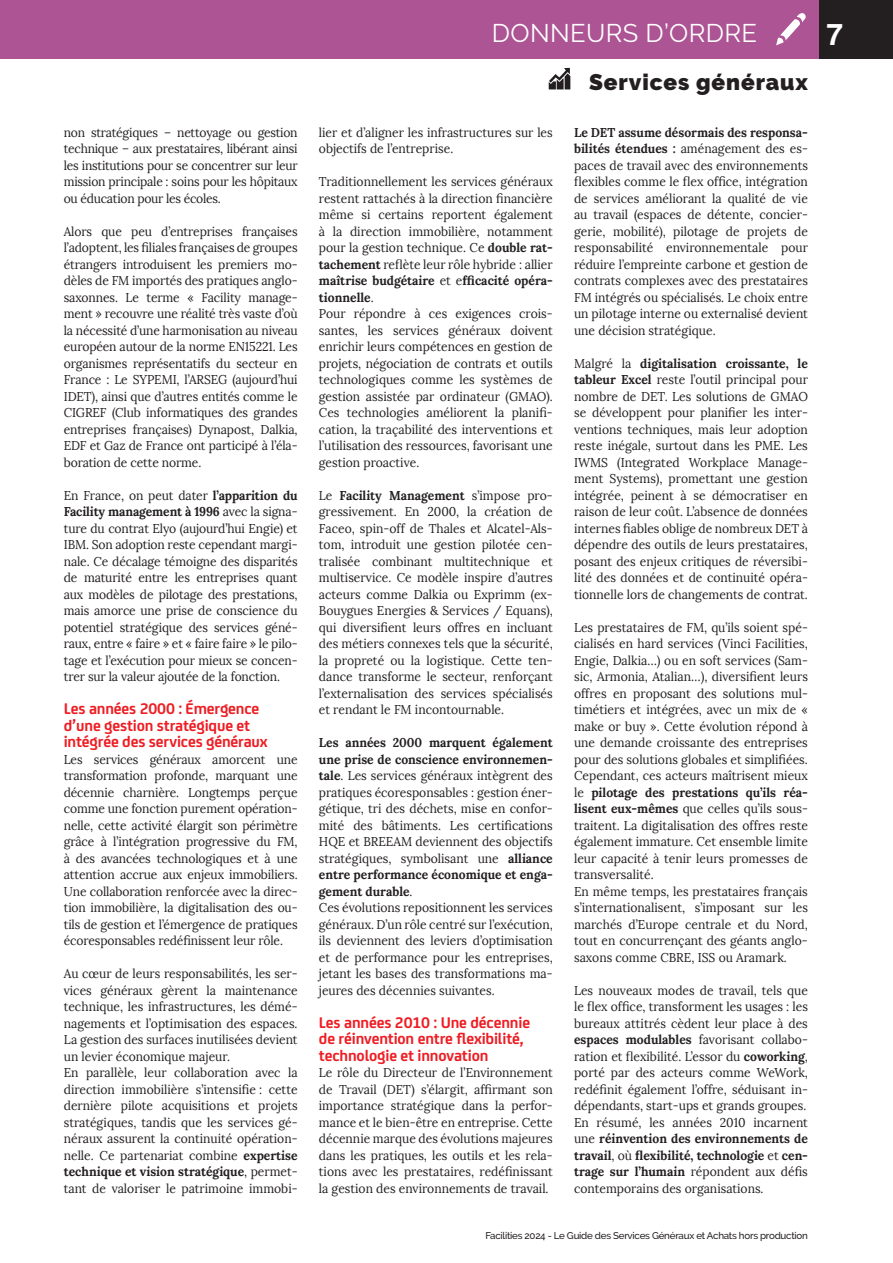
<style>
.page{position:relative;width:893px;height:1263px;background:#fff}
.page>*{position:absolute;margin:0;border:0;box-sizing:border-box;transform-origin:0 0}
.t1{font:700 30px "Helvetica LT Std";color:#fff}
.t2{font:25.5px "Raleway";letter-spacing:.015em;color:#fff}
.t3{font:900 22.5px "Raleway";letter-spacing:.04em;color:#231f20}
.t4{font:700 16.5px/16.5px "FS Joey";letter-spacing:-.01em;color:#ee1d23}
.t5{font:12.75px/16.5px "Lora";color:#231f20;text-align:justify;scale:.95 1}
.t6{font:500 9.75px "Raleway";letter-spacing:-.025em;color:#231f20}
.s1{font-weight:700}
</style>
<div class="page">
<div style="left:819px;top:0;width:74px;height:58px;background:#231f20"></div>
<svg style="left:549px;top:68px;width:21px;height:21px"></svg>
<div style="left:0;top:0;width:819px;height:58px;background:#ac5494"></div>
<svg style="left:776px;top:13px;width:30px;height:32px"></svg>
<p class="t5" style="left:64px;top:124px;width:248px">non stratégiques – nettoyage ou gestion technique – aux prestataires, libérant ainsi les institutions pour se concentrer sur leur mission principale : soins pour les hôpitaux ou éducation pour les écoles.</p>
<p class="t5" style="left:64px;top:223px;width:248px">Alors que peu d’entreprises françaises l’adoptent, les filiales françaises de groupes étrangers introduisent les premiers mo&shy;dèles de FM importés des pratiques anglo&shy;saxonnes. Le terme « Facility manage&shy;ment » recouvre une réalité très vaste d’où la nécessité d’une harmonisation au niveau européen autour de la norme EN15221. Les organismes représentatifs du secteur en France : Le SYPEMI, l’ARSEG (aujourd’hui IDET), ainsi que d’autres entités comme le CIGREF (Club informatiques des grandes entreprises françaises) Dynapost, Dalkia, EDF et Gaz de France ont participé à l’éla&shy;boration de cette norme.</p>
<p class="t5" style="left:64px;top:487px;width:248px">En France, on peut dater <span class="s1">l’apparition du Facility management à 1996</span> avec la signa&shy;ture du contrat Elyo (aujourd’hui Engie) et IBM. Son adoption reste cependant margi&shy;nale. Ce décalage témoigne des disparités de maturité entre les entreprises quant aux modèles de pilotage des prestations, mais amorce une prise de conscience du potentiel stratégique des services géné&shy;raux, entre « faire » et « faire faire » le pilo&shy;tage et l’exécution pour mieux se concen&shy;trer sur la valeur ajoutée de la fonction.</p>
<p class="t4" style="left:64px;top:699px;width:205px">Les années 2000 : Émergence d’une gestion stratégique et intégrée des services généraux</p>
<p class="t5" style="left:64px;top:751px;width:248px">Les services généraux amorcent une transformation profonde, marquant une décennie charnière. Longtemps perçue comme une fonction purement opération&shy;nelle, cette activité élargit son périmètre grâce à l’intégration progressive du FM, à des avancées technologiques et à une attention accrue aux enjeux immobiliers.<br>Une collaboration renforcée avec la direc&shy;tion immobilière, la digitalisation des ou&shy;tils de gestion et l’émergence de pratiques écoresponsables redéfinissent leur rôle.</p>
<p class="t5" style="left:64px;top:965px;width:248px;text-align:left">Au cœur de leurs responsabilités, les ser&shy;vices généraux gèrent la maintenance technique, les infrastructures, les démé&shy;nagements et l’optimisation des espaces.<br>La gestion des surfaces inutilisées devient un levier économique majeur.<br>En parallèle, leur collaboration avec la direction immobilière s’intensifie : cette dernière pilote acquisitions et projets stratégiques, tandis que les services gé&shy;néraux assurent la continuité opération&shy;nelle. Ce partenariat combine <span class="s1">expertise technique et vision stratégique</span>, permet&shy;tant de valoriser le patrimoine immobi-</p>
<h2 class="t2" style="left:492px;top:19px;width:266px">DONNEURS D’ORDRE</h2>
<p class="t5" style="left:319px;top:124px;width:248px">lier et d’aligner les infrastructures sur les objectifs de l’entreprise.</p>
<p class="t5" style="left:319px;top:173px;width:248px;text-align:left">Traditionnellement les services généraux restent rattachés à la direction financière même si certains reportent également à la direction immobilière, notamment pour la gestion technique. Ce <span class="s1">double rat&shy;tachement</span> reflète leur rôle hybride : allier <span class="s1">maîtrise budgétaire</span> et e<span class="s1">fficacité opéra&shy;tionnelle</span>.<br>Pour répondre à ces exigences crois&shy;santes, les services généraux doivent enrichir leurs compétences en gestion de projets, négociation de contrats et outils technologiques comme les systèmes de gestion assistée par ordinateur (GMAO).<br>Ces technologies améliorent la planifi&shy;cation, la traçabilité des interventions et l’utilisation des ressources, favorisant une gestion proactive.</p>
<p class="t5" style="left:319px;top:487px;width:248px">Le <span class="s1">Facility Management</span> s’impose pro&shy;gressivement. En 2000, la création de Faceo, spin-off de Thales et Alcatel-Als&shy;tom, introduit une gestion pilotée cen&shy;tralisée combinant multitechnique et multiservice. Ce modèle inspire d’autres acteurs comme Dalkia ou Exprimm (ex-Bouygues Energies &amp; Services / Equans), qui diversifient leurs offres en incluant des métiers connexes tels que la sécurité, la propreté ou la logistique. Cette ten&shy;dance transforme le secteur, renforçant l’externalisation des services spécialisés et rendant le FM incontournable.</p>
<p class="t5" style="left:319px;top:734px;width:248px;text-align:left"><span class="s1">Les années 2000 marquent également une prise de conscience environnemen&shy;tale</span>. Les services généraux intègrent des pratiques écoresponsables : gestion éner&shy;gétique, tri des déchets, mise en confor&shy;mité des bâtiments. Les certifications HQE et BREEAM deviennent des objectifs stratégiques, symbolisant une <span class="s1">alliance entre performance économique et enga&shy;gement durable</span>.<br>Ces évolutions repositionnent les services généraux. D’un rôle centré sur l’exécution, ils deviennent des leviers d’optimisation et de performance pour les entreprises, jetant les bases des transformations ma&shy;jeures des décennies suivantes.</p>
<p class="t4" style="left:319px;top:1013px;width:213px">Les années 2010 : Une décennie de réinvention entre flexibilité, technologie et innovation</p>
<p class="t5" style="left:319px;top:1064px;width:248px">Le rôle du Directeur de l’Environnement de Travail (DET) s’élargit, affirmant son importance stratégique dans la perfor&shy;mance et le bien-être en entreprise. Cette décennie marque des évolutions majeures dans les pratiques, les outils et les rela&shy;tions avec les prestataires, redéfinissant la gestion des environnements de travail.</p>
<h3 class="t3" style="left:589px;top:69px;width:220px">Services généraux</h3>
<p class="t5" style="left:574px;top:124px;width:248px"><span class="s1">Le DET assume désormais des responsa&shy;bilités étendues :</span> aménagement des es&shy;paces de travail avec des environnements flexibles comme le flex office, intégration de services améliorant la qualité de vie au travail (espaces de détente, concier&shy;gerie, mobilité), pilotage de projets de responsabilité environnementale pour réduire l’empreinte carbone et gestion de contrats complexes avec des prestataires FM intégrés ou spécialisés. Le choix entre un pilotage interne ou externalisé devient une décision stratégique.</p>
<p class="t5" style="left:574px;top:355px;width:248px">Malgré la <span class="s1">digitalisation croissante, le tableur Excel</span> reste l’outil principal pour nombre de DET. Les solutions de GMAO se développent pour planifier les inter&shy;ventions techniques, mais leur adoption reste inégale, surtout dans les PME. Les IWMS (Integrated Workplace Manage&shy;ment Systems), promettant une gestion intégrée, peinent à se démocratiser en raison de leur coût. L’absence de données internes fiables oblige de nombreux DET à dépendre des outils de leurs prestataires, posant des enjeux critiques de réversibi&shy;lité des données et de continuité opéra&shy;tionnelle lors de changements de contrat.</p>
<p class="t5" style="left:574px;top:619px;width:248px;text-align:left">Les prestataires de FM, qu’ils soient spé&shy;cialisés en hard services (Vinci Facilities, Engie, Dalkia…) ou en soft services (Sam&shy;sic, Armonia, Atalian…), diversifient leurs offres en proposant des solutions mul&shy;timétiers et intégrées, avec un mix de « make or buy ». Cette évolution répond à une demande croissante des entreprises pour des solutions globales et simplifiées.<br>Cependant, ces acteurs maîtrisent mieux le <span class="s1">pilotage des prestations qu’ils réa&shy;lisent eux-mêmes</span> que celles qu’ils sous&shy;traitent. La digitalisation des offres reste également immature. Cet ensemble limite leur capacité à tenir leurs promesses de transversalité.<br>En même temps, les prestataires français s’internationalisent, s’imposant sur les marchés d’Europe centrale et du Nord, tout en concurrençant des géants anglo&shy;saxons comme CBRE, ISS ou Aramark.</p>
<p class="t5" style="left:574px;top:982px;width:248px">Les nouveaux modes de travail, tels que le flex office, transforment les usages : les bureaux attitrés cèdent leur place à des <span class="s1">espaces modulables</span> favorisant collabo&shy;ration et flexibilité. L’essor du <span class="s1">coworking</span>, porté par des acteurs comme WeWork, redéfinit également l’offre, séduisant in&shy;dépendants, start-ups et grands groupes.<br>En résumé, les années 2010 incarnent une <span class="s1">réinvention des environnements de travail</span>, où <span class="s1">flexibilité, technologie</span> et <span class="s1">cen&shy;trage sur l’humain</span> répondent aux défis contemporains des organisations.</p>
<p class="t6" style="left:485px;top:1230px;width:324px">Facilities 2024 - Le Guide des Services Généraux et Achats hors production</p>
<h1 class="t1" style="left:827px;top:16px;width:18px">7</h1>
</div>
